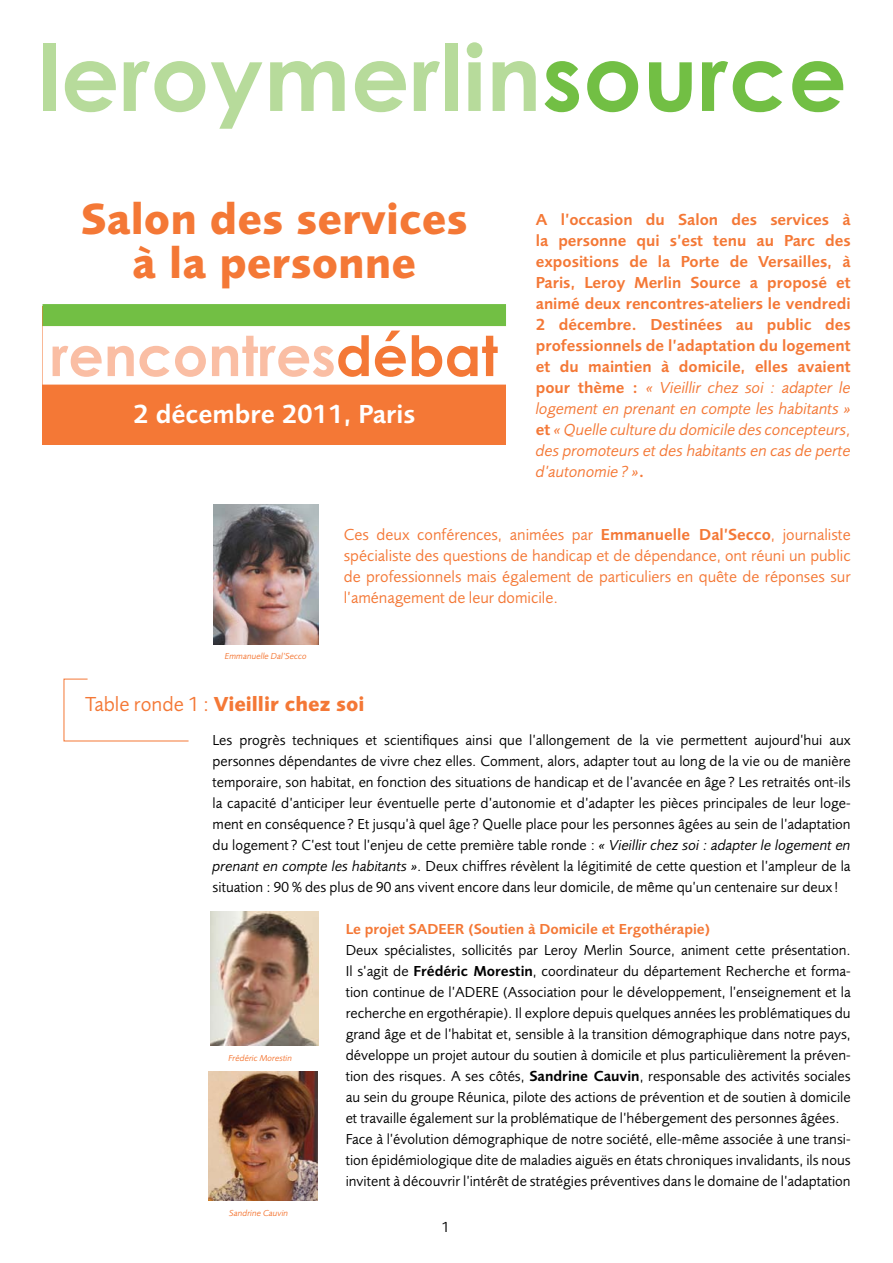
<style>
.page{position:relative;width:893px;height:1263px;background:#fff}
.page>*{position:absolute;margin:0;border:0;box-sizing:border-box;transform-origin:0 0}
.t1{font:700 91.5px "Century Gothic";letter-spacing:.01em;color:#b7db9b}
.t2{font:700 55.5px "Century Gothic";color:#fabea4}
.t3{font:700 45px/43.5px "Foundry Sans";color:#f47836;text-align:center}
.t4{font:600 27px "Foundry Sans";color:#fff}
.Sous_titres{font:700 21px "Foundry Sans";color:#f47836}
.Texte_d_intro{font:600 16.5px/21px "Foundry Sans";color:#f47836;text-align:justify}
.Texte_d_intro-2{font:16.5px/21px "Foundry Sans";color:#f47836;text-align:justify}
.Texte_courant{font:15px/21px "Foundry Sans";color:#000;text-align:justify}
.Texte_courant-2{font:600 15px "Foundry Sans";color:#f47836}
.folio{font:15px "Foundry Sans";color:#000}
.t5{font:italic 9px "Foundry Sans";color:#f47836}
.s1{color:#72bf44}
.s2{color:#f47836}
.s3{font-weight:400;font-style:italic}
.s4{font-weight:600}
.s5{font-weight:400}
.s6{font-style:italic}
</style>
<div class="page">
<div style="left:43px;top:306px;width:463px;height:138px;background:#f47836"></div>
<div style="left:43px;top:304px;width:463px;height:23px;background:#72bf44"></div>
<div style="left:43px;top:326px;width:463px;height:59px;background:#fff"></div>
<img style="left:213px;top:504px;width:105px;height:140px">
<svg style="left:64px;top:679px;width:125px;height:62px"></svg>
<img style="left:210px;top:911px;width:109px;height:135px">
<img style="left:209px;top:1071px;width:108px;height:130px">
<p class="t1" style="left:38px;top:20px;width:810px">leroymerlin<span class="s1">source</span></p>
<p class="t3" style="left:81px;top:197px;width:388px">Salon des services à la personne</p>
<p class="t2" style="left:51px;top:321px;width:449px">rencontres<span class="s2">débat</span></p>
<p class="t4" style="left:133px;top:398px;width:284px">2 décembre 2011, Paris</p>
<p class="Texte_d_intro" style="left:536px;top:209px;width:316px">A l’occasion du Salon des services à la personne qui s’est tenu au Parc des expositions de la Porte de Versailles, à Paris, Leroy Merlin Source a proposé et animé deux rencontres-ateliers le vendredi 2 décembre. Destinées au public des professionnels de l’adaptation du logement et du maintien à domicile, elles avaient pour thème : <span class="s3">« Vieillir chez soi : adapter le logement en prenant en compte les habitants » </span>et <span class="s3">« Quelle culture du domicile des concepteurs, des promoteurs et des habitants en cas de perte d’autonomie ? »</span>.</p>
<p class="t5" style="left:225px;top:650px;width:83px">Emmanuelle Dal’Secco</p>
<p class="Texte_d_intro-2" style="left:344px;top:524px;width:508px">Ces deux conférences, animées par <span class="s4">Emmanuelle Dal’Secco</span>, journaliste spécialiste des questions de handicap et de dépendance, ont réuni un public de professionnels mais également de particuliers en quête de réponses sur l’aménagement de leur domicile.</p>
<p class="Sous_titres" style="left:85px;top:691px;width:281px"><span class="s5">Table ronde 1 :</span> Vieillir chez soi</p>
<p class="Texte_courant" style="left:213px;top:729px;width:640px">Les progrès techniques et scientifiques ainsi que l’allongement de la vie permettent aujourd’hui aux personnes dépendantes de vivre chez elles. Comment, alors, adapter tout au long de la vie ou de manière temporaire, son habitat, en fonction des situations de handicap et de l’avancée en âge ? Les retraités ont-ils la capacité d’anticiper leur éventuelle perte d’autonomie et d’adapter les pièces principales de leur loge&shy;ment en conséquence ? Et jusqu’à quel âge ? Quelle place pour les personnes âgées au sein de l’adaptation du logement ? C’est tout l’enjeu de cette première table ronde : <span class="s6">« Vieillir chez soi : adapter le logement en prenant en compte les habitants »</span>. Deux chiffres révèlent la légitimité de cette question et l’ampleur de la situation : 90 % des plus de 90 ans vivent encore dans leur domicile, de même qu’un centenaire sur deux !</p>
<p class="Texte_courant-2" style="left:346px;top:920px;width:366px">Le projet SADEER (Soutien à Domicile et Ergothérapie)</p>
<p class="Texte_courant" style="left:346px;top:939px;width:506px">Deux spécialistes, sollicités par Leroy Merlin Source, animent cette présentation.<br>Il s’agit de <span class="s4">Frédéric Morestin</span>, coordinateur du département Recherche et forma&shy;tion continue de l’ADERE (Association pour le développement, l’enseignement et la recherche en ergothérapie). Il explore depuis quelques années les problématiques du grand âge et de l’habitat et, sensible à la transition démographique dans notre pays, développe un projet autour du soutien à domicile et plus particulièrement la préven&shy;tion des risques. A ses côtés, <span class="s4">Sandrine Cauvin</span>, responsable des activités sociales au sein du groupe Réunica, pilote des actions de prévention et de soutien à domicile et travaille également sur la problématique de l’hébergement des personnes âgées.</p>
<p class="Texte_courant" style="left:346px;top:1128px;width:506px">Face à l’évolution démographique de notre société, elle-même associée à une transi&shy;tion épidémiologique dite de maladies aiguës en états chroniques invalidants, ils nous invitent à découvrir l’intérêt de stratégies préventives dans le domaine de l’adaptation</p>
<p class="t5" style="left:228px;top:1053px;width:65px">Frédéric Morestin</p>
<p class="t5" style="left:229px;top:1208px;width:61px">Sandrine Cauvin</p>
<p class="folio" style="left:442px;top:1218px;width:9px">1</p>
</div>
